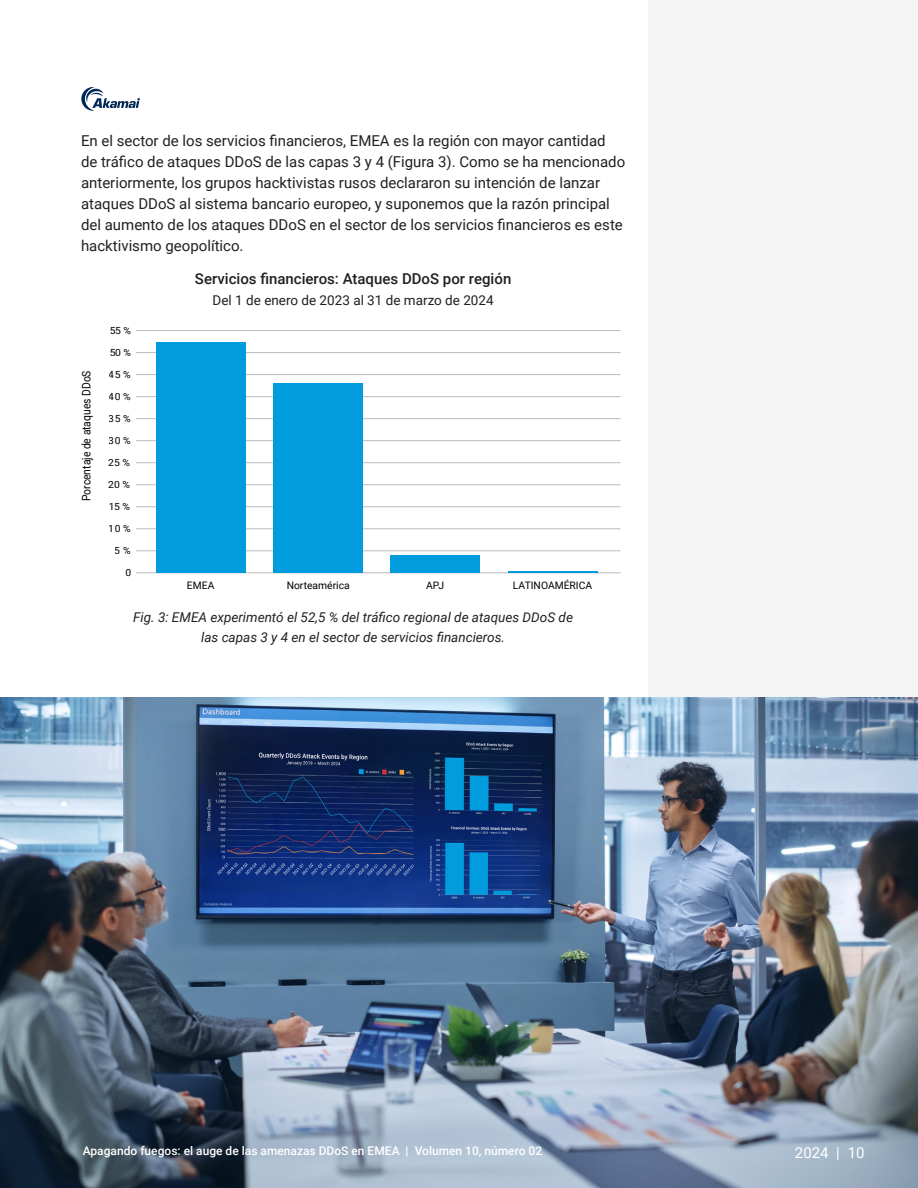
<style>
.page{position:relative;width:918px;height:1188px;background:#fff}
.page>*{position:absolute;margin:0;border:0;box-sizing:border-box;transform-origin:0 0}
.t1{font:500 16.65px "Roboto";color:#000}
.Body{font:15px/21px "Roboto";color:#231f20}
.Fig_Title{font:500 15px "Roboto";color:#231f20}
.t2{font:15px "Roboto";color:#fff}
.Fig_Italics{font:italic 13.5px/19.5px "Roboto";color:#231f20;text-align:center}
.Fig_Sub{font:13.5px "Roboto";color:#231f20}
.t3{font:500 12px "Roboto";color:#fff}
.t4{font:11.85px "Roboto";color:#000}
.t5{font:11.7px "Roboto";color:#000;scale:.88 1}
.t6{font:10.35px "Roboto";color:#000}
.t7{font:9.75px "Roboto";color:#000;scale:1.05 1}
.s1{font-weight:700}
</style>
<div class="page">
<svg style="left:81px;top:87px;width:59px;height:24px"></svg>
<div style="left:648px;top:0;width:270px;height:1188px;background:#f5f5f6"></div>
<hr style="left:136px;top:396px;width:484px;height:1px;background:#bbb">
<hr style="left:136px;top:440px;width:485px;height:1px;background:#bbb">
<hr style="left:136px;top:418px;width:485px;height:1px;background:#bbb">
<hr style="left:136px;top:484px;width:485px;height:1px;background:#bbb">
<hr style="left:136px;top:462px;width:485px;height:1px;background:#bbb">
<hr style="left:136px;top:507px;width:485px;height:1px;background:#bbb">
<hr style="left:136px;top:551px;width:485px;height:1px;background:#bbb">
<hr style="left:136px;top:529px;width:485px;height:1px;background:#bbb">
<hr style="left:136px;top:374px;width:485px;height:1px;background:#bbb">
<hr style="left:136px;top:352px;width:485px;height:1px;background:#bbb">
<hr style="left:136px;top:330px;width:485px;height:1px;background:#bbb">
<hr style="left:136px;top:573px;width:485px;height:1px;background:#bbb">
<hr style="left:508px;top:571px;width:90px;height:2px;background:#009cde">
<div style="left:390px;top:555px;width:90px;height:18px;background:#009cde"></div>
<div style="left:273px;top:383px;width:90px;height:190px;background:#009cde"></div>
<div style="left:156px;top:342px;width:90px;height:231px;background:#009cde"></div>
<img style="left:0;top:698px;width:918px;height:490px">
<p class="Body" style="left:81px;top:130px;width:546px">En el sector de los servicios financieros, EMEA es la región con mayor cantidad de tráfico de ataques DDoS de las capas 3 y 4 (Figura 3). Como se ha mencionado anteriormente, los grupos hacktivistas rusos declararon su intención de lanzar ataques DDoS al sistema bancario europeo, y suponemos que la razón principal del aumento de los ataques DDoS en el sector de los servicios financieros es este hacktivismo geopolítico.</p>
<p class="Fig_Title" style="left:195px;top:268px;width:318px">Servicios financieros: Ataques DDoS por región</p>
<p class="Fig_Sub" style="left:213px;top:290px;width:283px">Del 1 de enero de 2023 al 31 de marzo de 2024</p>
<p class="t1" style="left:183px;top:264px;width:372px">Financial Services: DDoS Attack Events by Region</p>
<p class="t4" style="left:279px;top:286px;width:180px">January 1, 2023 – March 31, 2024</p>
<p class="t7" style="left:109px;top:324px;width:22px">55 %</p>
<p class="t5" style="left:78px;top:501px;width:150px;rotate:-90deg">Porcentaje de ataques DDoS</p>
<p class="t7" style="left:109px;top:346px;width:22px">50 %</p>
<p class="t7" style="left:109px;top:368px;width:22px">45 %</p>
<p class="t7" style="left:109px;top:390px;width:22px">40 %</p>
<p class="t7" style="left:109px;top:412px;width:22px">35 %</p>
<p class="t7" style="left:109px;top:434px;width:22px">30 %</p>
<p class="t7" style="left:108px;top:456px;width:22px">25 %</p>
<p class="t7" style="left:108px;top:499px;width:22px">15 %</p>
<p class="t7" style="left:108px;top:478px;width:22px">20 %</p>
<p class="t7" style="left:109px;top:522px;width:22px">10 %</p>
<p class="t7" style="left:115px;top:543px;width:17px">5 %</p>
<p class="t7" style="left:125px;top:566px;width:7px">0</p>
<p class="t6" style="left:187px;top:578px;width:29px">EMEA</p>
<p class="t6" style="left:287px;top:578px;width:65px">Norteamérica</p>
<p class="t6" style="left:426px;top:578px;width:19px">APJ</p>
<p class="t6" style="left:513px;top:578px;width:81px">LATINOAMÉRICA</p>
<p class="Fig_Italics" style="left:133px;top:607px;width:441px">Fig. 3: EMEA experimentó el 52,5 % del tráfico regional de ataques DDoS de las capas 3 y 4 en el sector de servicios financieros.</p>
<p class="t3" style="left:83px;top:1142px;width:461px">Apagando fuegos: el auge de las amenazas DDoS en EMEA <span class="s1">|</span> Volumen 10, número 02</p>
<p class="t2" style="left:795px;top:1142px;width:71px">2024 | 10</p>
</div>
